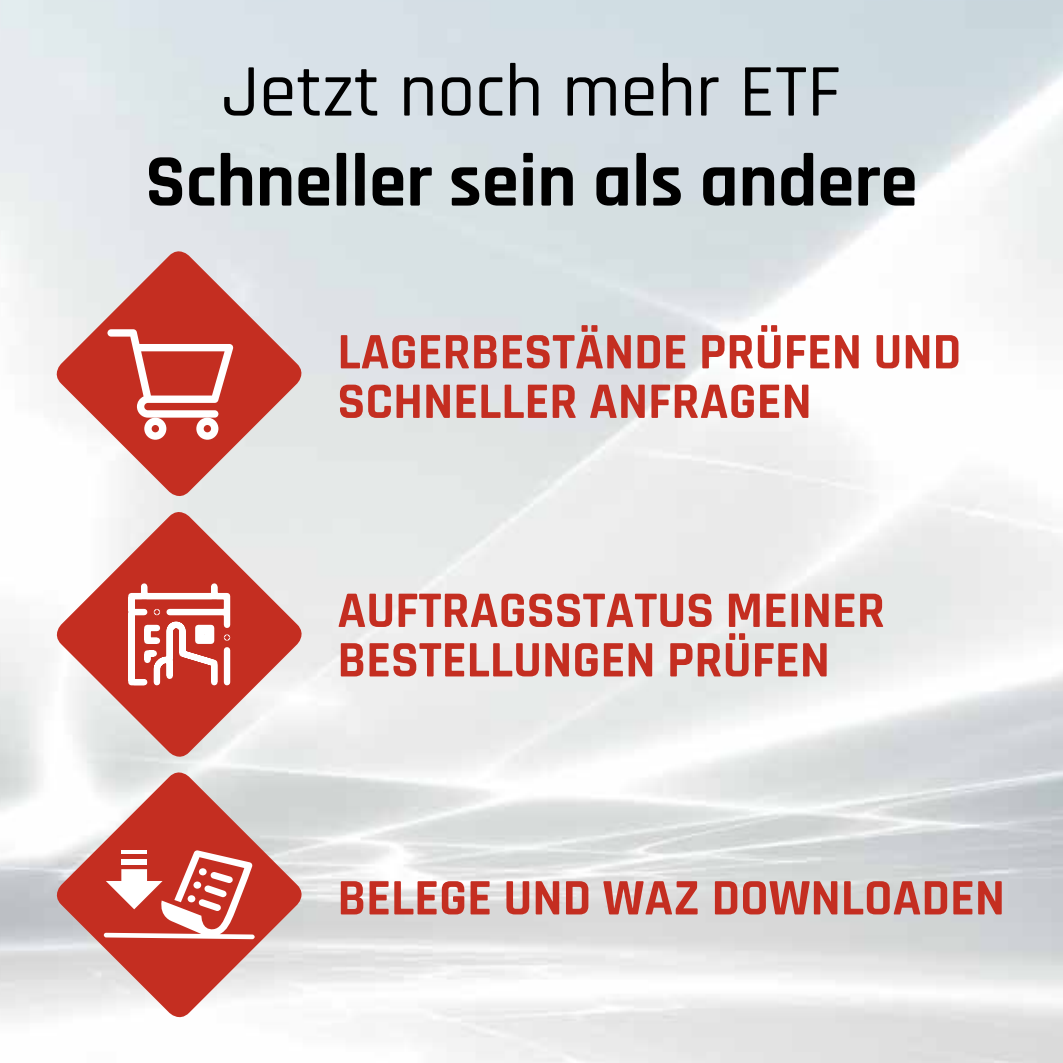
<style>
.page{position:relative;width:1063px;height:1063px;background:#fff}
.page>*{position:absolute;margin:0;border:0;box-sizing:border-box;transform-origin:0 0}
.t1{font:700 75px "Rajdhani";color:#000}
.t2{font:500 75px "Rajdhani";color:#000}
.t3{font:700 51.75px/49.5px "Rajdhani";color:#c42e21}
</style>
<div class="page">
<svg style="left:51px;top:246px;width:256px;height:256px"></svg>
<svg style="left:107px;top:329px;width:126px;height:111px"></svg>
<svg style="left:51px;top:506px;width:256px;height:256px"></svg>
<svg style="left:125px;top:580px;width:108px;height:108px"></svg>
<svg style="left:51px;top:767px;width:256px;height:256px"></svg>
<svg style="left:104px;top:850px;width:151px;height:89px"></svg>
<div style="left:121px;top:859px;width:26px;height:6px;background:#fff"></div>
<hr style="left:121px;top:850px;width:26px;height:4px;background:#fff">
<h1 class="t2" style="left:222px;top:48px;width:621px">Jetzt noch mehr ETF</h1>
<h1 class="t1" style="left:145px;top:136px;width:774px">Schneller sein als andere</h1>
<p class="t3" style="left:337px;top:329px;width:625px">LAGERBESTÄNDE PRÜFEN UND<br>SCHNELLER ANFRAGEN</p>
<p class="t3" style="left:337px;top:587px;width:549px">AUFTRAGSSTATUS MEINER<br>BESTELLUNGEN PRÜFEN</p>
<p class="t3" style="left:337px;top:875px;width:669px">BELEGE UND WAZ DOWNLOADEN</p>
</div>
